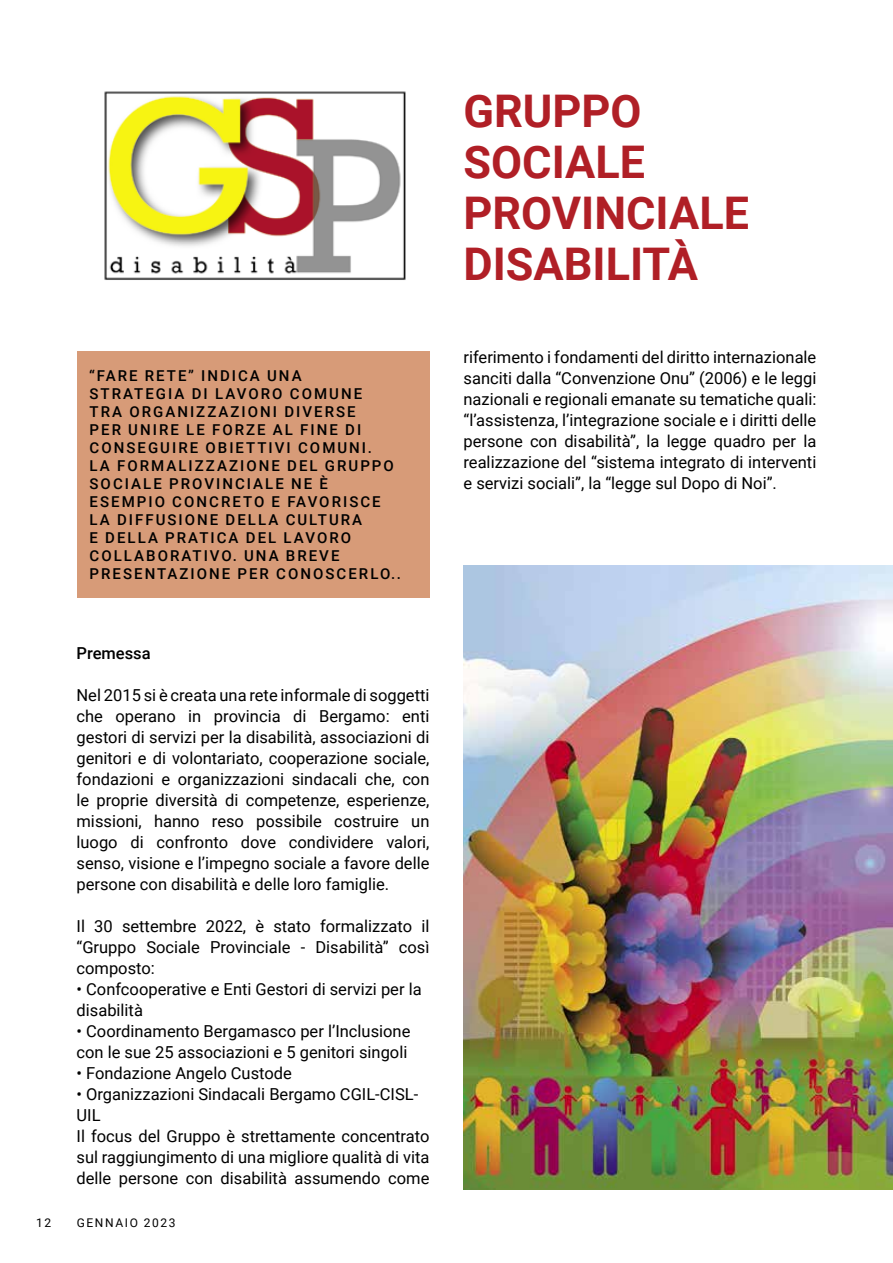
<style>
.page{position:relative;width:893px;height:1263px;background:#fff}
.page>*{position:absolute;margin:0;border:0;box-sizing:border-box;transform-origin:0 0}
.t1{font:700 45px/51px "Roboto";color:#b01f26}
.t2{font:16.5px/21px "Roboto";color:#000;text-align:justify}
.t3{font:500 16.5px "Roboto";color:#000}
.t4{font:500 15px/18px "Roboto";letter-spacing:.135em;color:#000}
.t5{font:12px "Roboto";letter-spacing:.135em;color:#000}
</style>
<div class="page">
<div style="left:77px;top:351px;width:352px;height:246px;background:#d79b78"></div>
<img style="left:104px;top:91px;width:302px;height:189px">
<img style="left:463px;top:566px;width:430px;height:623px">
<p class="t4" style="left:89px;top:366px;width:313px">“FARE RETE” INDICA UNA<br>STRATEGIA DI LAVORO COMUNE<br>TRA ORGANIZZAZIONI DIVERSE<br>PER UNIRE LE FORZE AL FINE DI<br>CONSEGUIRE OBIETTIVI COMUNI.<br>LA FORMALIZZAZIONE DEL GRUPPO<br>SOCIALE PROVINCIALE NE È<br>ESEMPIO CONCRETO E FAVORISCE<br>LA DIFFUSIONE DELLA CULTURA<br>E DELLA PRATICA DEL LAVORO<br>COLLABORATIVO. UNA BREVE<br>PRESENTAZIONE PER CONOSCERLO..</p>
<p class="t3" style="left:77px;top:641px;width:76px">Premessa</p>
<p class="t2" style="left:77px;top:684px;width:354px">Nel 2015 si è creata una rete informale di soggetti che operano in provincia di Bergamo: enti gestori di servizi per la disabilità, associazioni di genitori e di volontariato, cooperazione sociale, fondazioni e organizzazioni sindacali che, con le proprie diversità di competenze, esperienze, missioni, hanno reso possibile costruire un luogo di confronto dove condividere valori, senso, visione e l’impegno sociale a favore delle persone con disabilità e delle loro famiglie.</p>
<p class="t2" style="left:77px;top:915px;width:354px">Il 30 settembre 2022, è stato formalizzato il “Gruppo Sociale Provinciale - Disabilità” così composto:</p>
<p class="t2" style="left:77px;top:978px;width:347px">• Confcooperative e Enti Gestori di servizi per la disabilità</p>
<p class="t2" style="left:77px;top:1020px;width:335px">• Coordinamento Bergamasco per l’Inclusione con le sue 25 associazioni e 5 genitori singoli</p>
<p class="t2" style="left:77px;top:1062px;width:217px">• Fondazione Angelo Custode</p>
<p class="t2" style="left:77px;top:1083px;width:354px;text-align:left">• Organizzazioni Sindacali Bergamo CGIL-CISL-UIL<br>Il focus del Gruppo è strettamente concentrato sul raggiungimento di una migliore qualità di vita delle persone con disabilità assumendo come</p>
<p class="t5" style="left:36px;top:1214px;width:17px">12</p>
<p class="t5" style="left:77px;top:1214px;width:100px">GENNAIO 2023</p>
<h1 class="t1" style="left:463px;top:84px;width:287px">GRUPPO<br>SOCIALE<br>PROVINCIALE<br>DISABILITÀ</h1>
<p class="t2" style="left:463px;top:346px;width:354px">riferimento i fondamenti del diritto internazionale sanciti dalla “Convenzione Onu” (2006) e le leggi nazionali e regionali emanate su tematiche quali: “l’assistenza, l’integrazione sociale e i diritti delle persone con disabilità”, la legge quadro per la realizzazione del “sistema integrato di interventi e servizi sociali”, la “legge sul Dopo di Noi”.</p>
</div>
